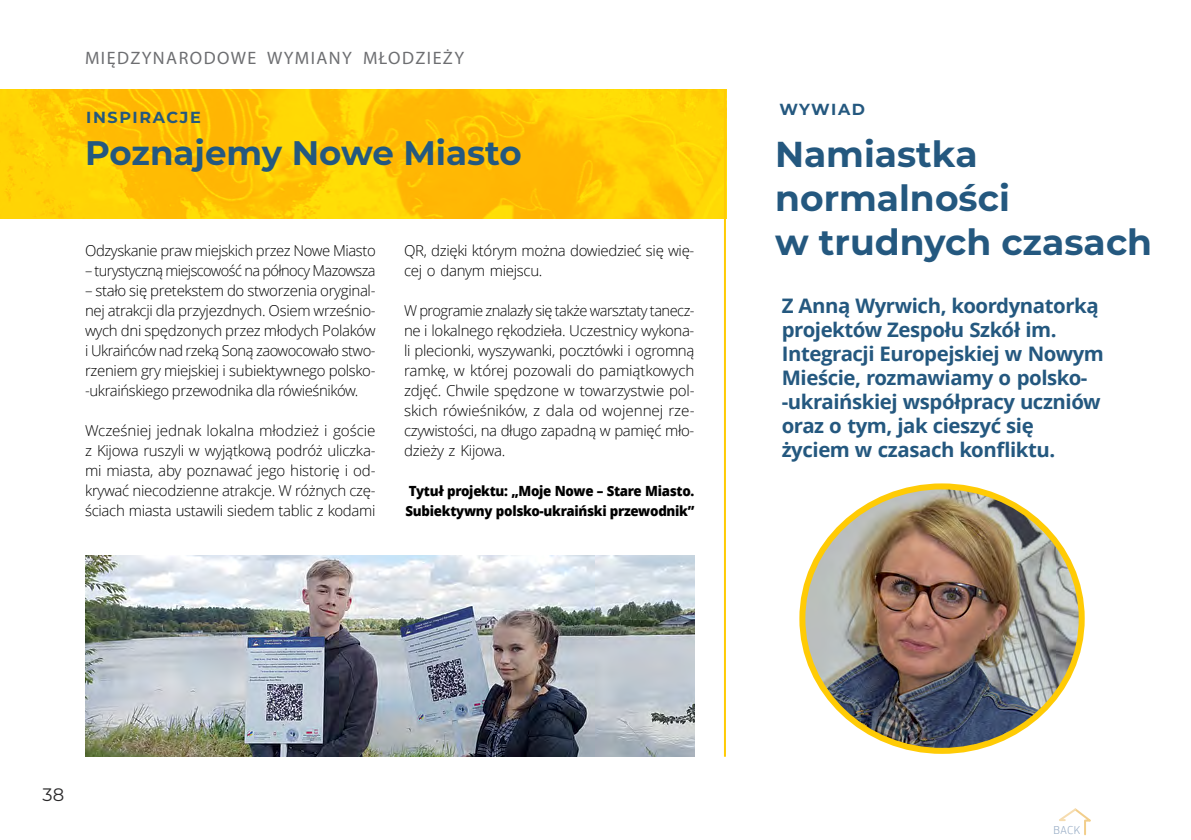
<style>
.page{position:relative;width:1191px;height:840px;background:#fff}
.page>*{position:absolute;margin:0;border:0;box-sizing:border-box;transform-origin:0 0}
.t1{font:700 36px/44px "Montserrat";color:#24587f}
.t2{font:700 34px "Montserrat";color:#24587f}
.t3{font:700 20px/24px "Open Sans";letter-spacing:-.02em;color:#24587f}
.t4{font:18px "Myriad Pro";letter-spacing:.08em;color:#6d6e71}
.t5{font:18px "Montserrat";color:#292829}
.t6{font:700 16px "Montserrat";letter-spacing:.1em;color:#24587f}
.t7{font:300 15px/20px "Open Sans";letter-spacing:-.02em;color:#000;text-align:justify}
.t8{font:300 15px "Open Sans";letter-spacing:-.04em;color:#000}
.t9{font:800 14px/20px "Open Sans";letter-spacing:-.02em;color:#000;scale:.95 1}
.t10{font:300 12px "PF Square Sans Pro";color:#95aac4}
</style>
<div class="page">
<img style="left:0;top:89px;width:724px;height:129px">
<hr style="left:724px;top:89px;width:2px;height:667px;background:#ffcb05">
<img style="left:802px;top:487px;width:279px;height:263px">
<div style="left:799px;top:483px;width:285px;height:270px;border:6px solid #ffcb05;border-radius:50%"></div>
<img style="left:85px;top:555px;width:609px;height:201px">
<svg style="left:1059px;top:808px;width:32px;height:27px"></svg>
<p class="t4" style="left:85px;top:47px;width:380px">MIĘDZYNARODOWE WYMIANY MŁODZIEŻY</p>
<p class="t6" style="left:779px;top:97px;width:87px">WYWIAD</p>
<p class="t6" style="left:86px;top:106px;width:116px">INSPIRACJE</p>
<h2 class="t2" style="left:85px;top:129px;width:438px">Poznajemy Nowe Miasto</h2>
<h1 class="t1" style="left:775px;top:131px;width:378px">Namiastka normalności<br>w trudnych czasach</h1>
<p class="t7" style="left:404px;top:240px;width:292px">QR, dzięki którym można dowiedzieć się wię&shy;cej o danym miejscu.</p>
<p class="t7" style="left:404px;top:300px;width:292px">W programie znalazły się także warsztaty tanecz&shy;ne i lokalnego rękodzieła. Uczestnicy wykona&shy;li plecionki, wyszywanki, pocztówki i ogromną ramkę, w której pozowali do pamiątkowych zdjęć. Chwile spędzone w towarzystwie pol&shy;skich rówieśników, z dala od wojennej rze&shy;czywistości, na długo zapadną w pamięć mło&shy;dzieży z Kijowa.</p>
<p class="t9" style="left:405px;top:480px;width:305px">Tytuł projektu: „Moje Nowe – Stare Miasto.<br>Subiektywny polsko-ukraiński przewodnik”</p>
<p class="t7" style="left:85px;top:240px;width:292px">Odzyskanie praw miejskich przez Nowe Miasto</p>
<p class="t8" style="left:85px;top:260px;width:292px">– turystyczną miejscowość na północy Mazowsza</p>
<p class="t7" style="left:85px;top:280px;width:292px">– stało się pretekstem do stworzenia oryginal&shy;nej atrakcji dla przyjezdnych. Osiem wrześnio&shy;wych dni spędzonych przez młodych Polaków i Ukraińców nad rzeką Soną zaowocowało stwo&shy;rzeniem gry miejskiej i subiektywnego polsko--ukraińskiego przewodnika dla rówieśników.</p>
<p class="t7" style="left:85px;top:420px;width:292px">Wcześniej jednak lokalna młodzież i goście z Kijowa ruszyli w wyjątkową podróż uliczka&shy;mi miasta, aby poznawać jego historię i od&shy;krywać niecodzienne atrakcje. W różnych czę&shy;ściach miasta ustawili siedem tablic z kodami</p>
<h3 class="t3" style="left:781px;top:293px;width:324px">Z Anną Wyrwich, koordynatorką projektów Zespołu Szkół im.<br>Integracji Europejskiej w Nowym<br>Mieście, rozmawiamy o polsko--ukraińskiej współpracy uczniów oraz o tym, jak cieszyć się życiem w czasach konfliktu.</h3>
<p class="t5" style="left:43px;top:781px;width:23px">38</p>
<p class="t10" style="left:1053px;top:822px;width:28px">BACK</p>
</div>
